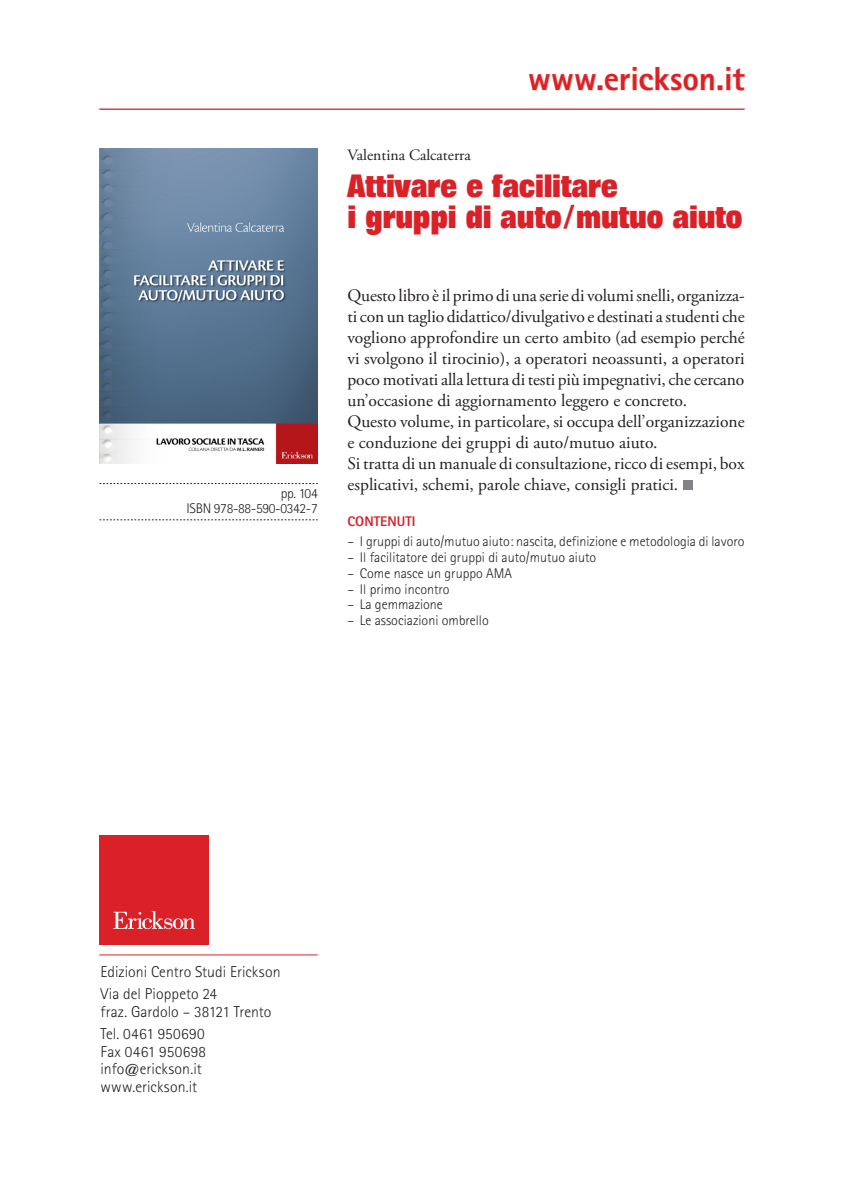
<style>
.page{position:relative;width:844px;height:1191px;background:#fff}
.page>*{position:absolute;margin:0;border:0;box-sizing:border-box;transform-origin:0 0}
.t1{font:800 33.25px "Rotis Sans Serif Std";color:#da2128}
.t2{font:800 31.5px/31.5px "Folio Std";letter-spacing:-.01em;color:#da2128;scale:.8 1}
.t3{font:17.5px/21px "Adobe Garamond Pro";color:#231f20}
.t4{font:300 15.75px/22.4px "Rotis Sans Serif Std";color:#231f20}
.t5{font:15.75px "Adobe Garamond Pro";color:#231f20}
.t6{font:300 14px "Rotis Sans Serif Std";color:#231f20}
.t7{font:300 14px/15.8px "Rotis Sans Serif Std";letter-spacing:-.025em;color:#231f20;text-align:right}
.t8{font:800 14px "Rotis Sans Serif Std";color:#da2128}
</style>
<div class="page">
<hr style="left:99px;top:108px;width:645px;height:2px;background:#da2128">
<div style="left:99px;top:835px;width:109px;height:109px;background:#da2128"></div>
<svg style="left:113px;top:911px;width:82px;height:18px"></svg>
<svg style="left:529px;top:66px;width:216px;height:25px"></svg>
<hr style="left:99px;top:954px;width:218px;height:1px;background:#da2128">
<img style="left:99px;top:149px;width:218px;height:314px">
<svg style="left:99px;top:483px;width:218px;height:1px"></svg>
<svg style="left:99px;top:519px;width:218px;height:1px"></svg>
<div style="left:682px;top:480px;width:10px;height:10px;background:#808285"></div>
<p class="t7" style="left:186px;top:485px;width:133px">pp. 104<br>ISBN 978-88-590-0342-7</p>
<h1 class="t1" style="left:528px;top:58px;width:218px">www.erickson.it</h1>
<p class="t5" style="left:347px;top:146px;width:125px">Valentina Calcaterra</p>
<h2 class="t2" style="left:347px;top:170px;width:495px">Attivare e facilitare<br>i gruppi di auto/mutuo aiuto</h2>
<p class="t3" style="left:347px;top:285px;width:398px">Questo libro è il primo di una serie di volumi snelli, organizza&shy;ti con un taglio didattico/divulgativo e destinati a studenti che vogliono approfondire un certo ambito (ad esempio perché vi svolgono il tirocinio), a operatori neoassunti, a operatori poco motivati alla lettura di testi più impegnativi, che cercano un’occasione di aggiornamento leggero e concreto.<br>Questo volume, in particolare, si occupa dell’organizzazione e conduzione dei gruppi di auto/mutuo aiuto.<br>Si tratta di un manuale di consultazione, ricco di esempi, box esplicativi, schemi, parole chiave, consigli pratici.</p>
<p class="t8" style="left:347px;top:512px;width:69px">Contenuti</p>
<p class="t6" style="left:347px;top:533px;width:398px">– I gruppi di auto/mutuo aiuto: nascita, definizione e metodologia di lavoro</p>
<p class="t6" style="left:347px;top:549px;width:250px">– Il facilitatore dei gruppi di auto/mutuo aiuto</p>
<p class="t6" style="left:347px;top:565px;width:166px">– Come nasce un gruppo AMA</p>
<p class="t6" style="left:347px;top:581px;width:104px">– Il primo incontro</p>
<p class="t6" style="left:347px;top:596px;width:97px">– La gemmazione</p>
<p class="t6" style="left:347px;top:612px;width:143px">– Le associazioni ombrello</p>
<p class="t4" style="left:100px;top:960px;width:181px">Edizioni Centro Studi Erickson<br>Via del Pioppeto 24</p>
<p class="t4" style="left:100px;top:1000px;width:172px">fraz. Gardolo – 38121 Trento<br>Tel. 0461 950690</p>
<p class="t4" style="left:100px;top:1042px;width:107px;line-height:17.5px">Fax 0461 950698 info@erickson.it www.erickson.it</p>
</div>
